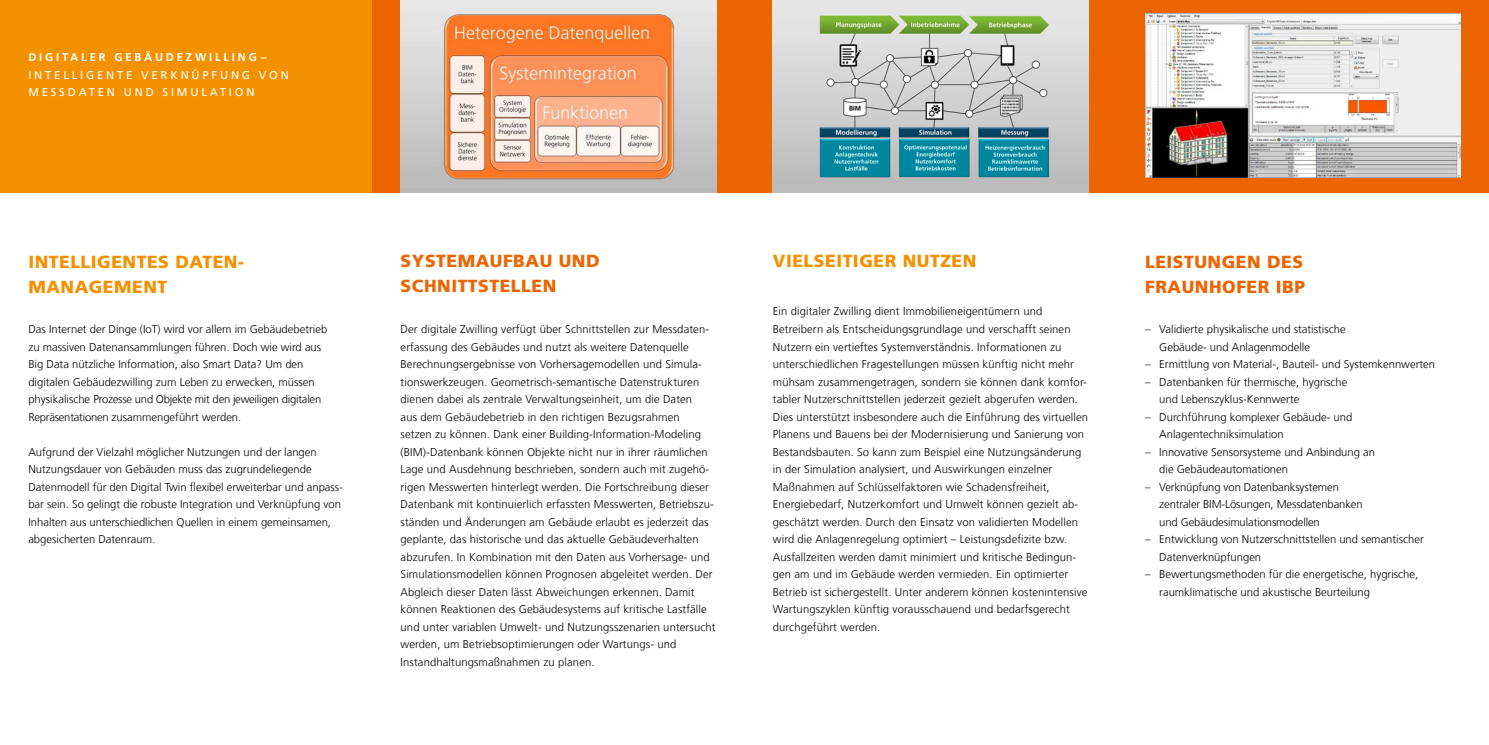
<style>
.page{position:relative;width:1489px;height:745px;background:#fff}
.page>*{position:absolute;margin:0;border:0;box-sizing:border-box;transform-origin:0 0}
.t1{font:900 17.5px/25px "Frutiger LT Com";letter-spacing:.03em;color:#ec6502}
.t2{font:900 17.5px/25px "Frutiger LT Com";letter-spacing:.03em;color:#f39100}
.t3{font:300 11.25px/17.5px "Frutiger LT Com";letter-spacing:.01em;color:#000}
.t4{font:300 11.25px/17.5px "Frutiger LT Com";letter-spacing:-.01em;color:#000}
.t5{font:11.25px/17.5px "Frutiger LT Com";letter-spacing:.25em;color:#fff}
.t6{font:700 11.25px "Frutiger LT Com";letter-spacing:.25em;color:#fff}
</style>
<div class="page">
<div style="left:0;top:0;width:372px;height:193px;background:#f39100"></div>
<div style="left:372px;top:0;width:372px;height:193px;background:#ec6502"></div>
<img style="left:400px;top:0;width:316px;height:193px">
<div style="left:744px;top:0;width:372px;height:193px;background:#ec6502"></div>
<img style="left:772px;top:0;width:316px;height:193px">
<div style="left:1116px;top:0;width:372px;height:193px;background:#ec6502"></div>
<img style="left:1145px;top:14px;width:315px;height:163px">
<p class="t6" style="left:28px;top:50px;width:240px">DIGITALER GEBÄUDEZWILLING –</p>
<p class="t5" style="left:28px;top:66px;width:262px">INTELLIGENTE VERKNÜPFUNG VON<br>MESSDATEN UND SIMULATION</p>
<h1 class="t2" style="left:28px;top:249px;width:217px">INTELLIGENTES DATEN-<br>MANAGEMENT</h1>
<p class="t3" style="left:28px;top:320px;width:300px">Das Internet der Dinge (IoT) wird vor allem im Gebäudebetrieb zu massiven Datenansammlungen führen. Doch wie wird aus Big Data nützliche Information, also Smart Data? Um den digitalen Gebäudezwilling zum Leben zu erwecken, müssen physikalische Prozesse und Objekte mit den jeweiligen digitalen Repräsentationen zusammengeführt werden.</p>
<p class="t3" style="left:28px;top:443px;width:316px">Aufgrund der Vielzahl möglicher Nutzungen und der langen Nutzungsdauer von Gebäuden muss das zugrundeliegende Datenmodell für den Digital Twin flexibel erweiterbar und anpass&shy;bar sein. So gelingt die robuste Integration und Verknüpfung von Inhalten aus unterschiedlichen Quellen in einem gemeinsamen, abgesicherten Datenraum.</p>
<h1 class="t1" style="left:400px;top:248px;width:200px">SYSTEMAUFBAU UND<br>SCHNITTSTELLEN</h1>
<p class="t3" style="left:400px;top:320px;width:316px">Der digitale Zwilling verfügt über Schnittstellen zur Messdaten&shy;erfassung des Gebäudes und nutzt als weitere Datenquelle Berechnungsergebnisse von Vorhersagemodellen und Simula&shy;tionswerkzeugen. Geometrisch-semantische Datenstrukturen dienen dabei als zentrale Verwaltungseinheit, um die Daten<br>aus dem Gebäudebetrieb in den richtigen Bezugsrahmen<br>setzen zu können. Dank einer Building-Information-Modeling (BIM)-Datenbank können Objekte nicht nur in ihrer räumlichen Lage und Ausdehnung beschrieben, sondern auch mit zugehö&shy;rigen Messwerten hinterlegt werden. Die Fortschreibung dieser Datenbank mit kontinuierlich erfassten Messwerten, Betriebszu&shy;ständen und Änderungen am Gebäude erlaubt es jederzeit das geplante, das historische und das aktuelle Gebäudeverhalten abzurufen. In Kombination mit den Daten aus Vorhersage- und Simulationsmodellen können Prognosen abgeleitet werden. Der Abgleich dieser Daten lässt Abweichungen erkennen. Damit können Reaktionen des Gebäudesystems auf kritische Lastfälle und unter variablen Umwelt- und Nutzungsszenarien untersucht werden, um Betriebsoptimierungen oder Wartungs- und Instandhaltungsmaßnahmen zu planen.</p>
<h1 class="t2" style="left:772px;top:248px;width:205px">VIELSEITIGER NUTZEN</h1>
<p class="t3" style="left:772px;top:303px;width:317px">Ein digitaler Zwilling dient Immobilieneigentümern und Betreibern als Entscheidungsgrundlage und verschafft seinen Nutzern ein vertieftes Systemverständnis. Informationen zu unterschiedlichen Fragestellungen müssen künftig nicht mehr mühsam zusammengetragen, sondern sie können dank komfor&shy;tabler Nutzerschnittstellen jederzeit gezielt abgerufen werden.<br>Dies unterstützt insbesondere auch die Einführung des virtuellen Planens und Bauens bei der Modernisierung und Sanierung von Bestandsbauten. So kann zum Beispiel eine Nutzungsänderung in der Simulation analysiert, und Auswirkungen einzelner Maßnahmen auf Schlüsselfaktoren wie Schadensfreiheit, Energiebedarf, Nutzerkomfort und Umwelt können gezielt ab&shy;geschätzt werden. Durch den Einsatz von validierten Modellen wird die Anlagenregelung optimiert – Leistungsdefizite bzw.<br>Ausfallzeiten werden damit minimiert und kritische Bedingun&shy;gen am und im Gebäude werden vermieden. Ein optimierter Betrieb ist sichergestellt. Unter anderem können kostenintensive Wartungszyklen künftig vorausschauend und bedarfsgerecht durchgeführt werden.</p>
<h1 class="t1" style="left:1144px;top:249px;width:162px">LEISTUNGEN DES<br>FRAUNHOFER IBP</h1>
<p class="t3" style="left:1159px;top:320px;width:188px;text-indent:-14px">– Validierte physikalische und statistische<br>Gebäude- und Anlagenmodelle</p>
<p class="t3" style="left:1144px;top:355px;width:291px">– Ermittlung von Material-, Bauteil- und Systemkennwerten</p>
<p class="t3" style="left:1159px;top:373px;width:190px;text-indent:-14px">– Datenbanken für thermische, hygrische und Lebenszyklus-Kennwerte</p>
<p class="t3" style="left:1159px;top:408px;width:194px;text-indent:-14px">– Durchführung komplexer Gebäude- und<br>Anlagentechniksimulation</p>
<p class="t3" style="left:1159px;top:443px;width:217px;text-indent:-14px">– Innovative Sensorsysteme und Anbindung an die Gebäudeautomationen</p>
<p class="t4" style="left:1159px;top:478px;width:205px;text-indent:-14px">– Verknüpfung von Datenbanksystemen zentraler BIM-Lösungen, Messdatenbanken und Gebäudesimulationsmodellen</p>
<p class="t3" style="left:1159px;top:530px;width:266px;text-indent:-14px">– Entwicklung von Nutzerschnittstellen und semantischer<br>Datenverknüpfungen</p>
<p class="t3" style="left:1159px;top:565px;width:260px;text-indent:-14px">– Bewertungsmethoden für die energetische, hygrische, raumklimatische und akustische Beurteilung</p>
</div>
